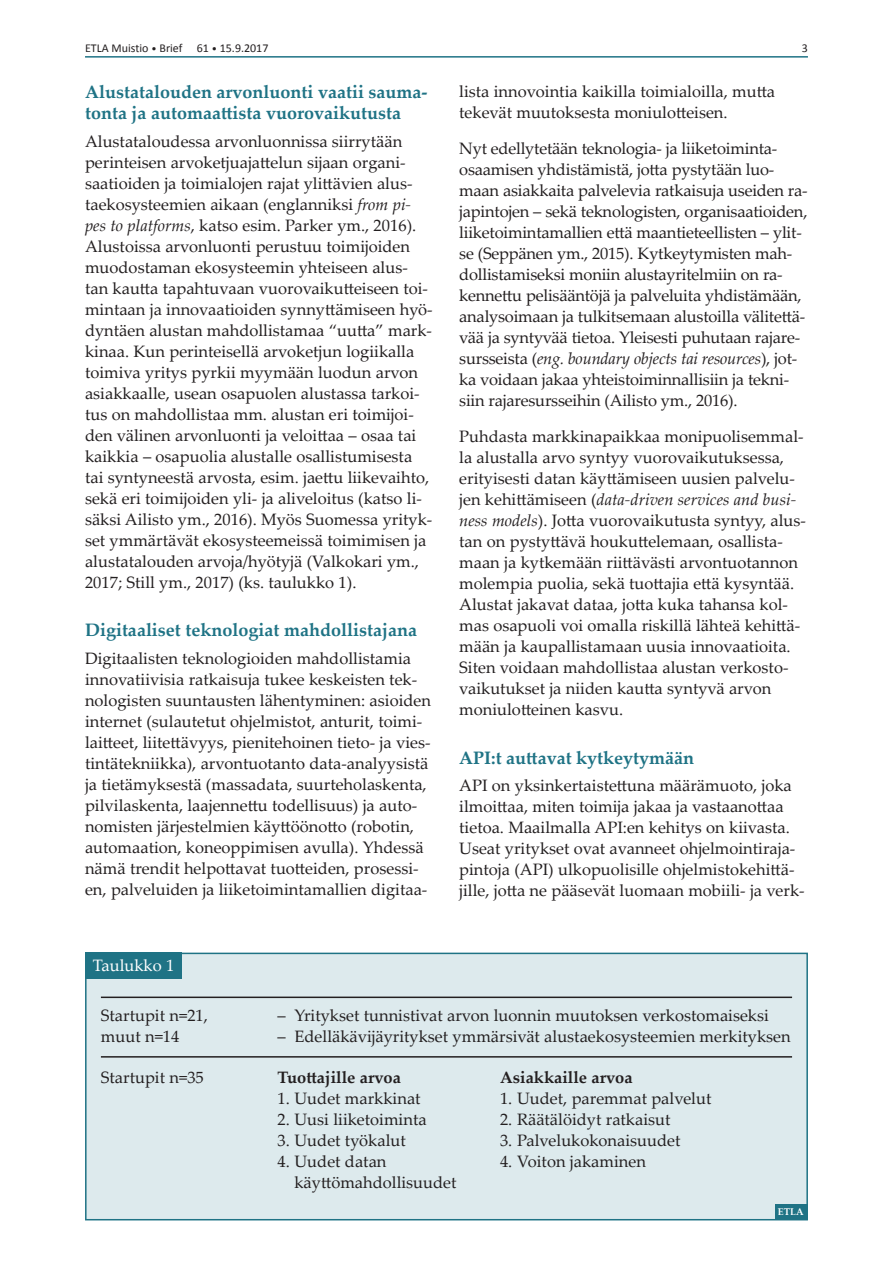
<style>
.page{position:relative;width:893px;height:1263px;background:#fff}
.page>*{position:absolute;margin:0;border:0;box-sizing:border-box;transform-origin:0 0}
.Väliotsikko_1{font:700 18px/21px "Palatino Linotype";color:#1f7385}
.Leipis{font:16.5px/21px "Palatino Linotype";color:#231f20}
.Boksiteksti{font:16.5px/21px "Palatino Linotype";color:#231f20}
.Boksiteksti-2{font:700 16.5px "Palatino Linotype";color:#231f20}
.Boksiteksti-3{font:16.5px "Palatino Linotype";color:#fff}
.t1{font:12px "Calibri";color:#231f20}
.Boksiteksti-4{font:700 9.75px "Palatino Linotype";color:#fff}
.s1{font-size:10.5px}
.s2{font-style:italic}
</style>
<div class="page">
<hr style="left:85px;top:56px;width:723px;height:2px;background:#1f7385">
<div style="left:85px;top:953px;width:723px;height:267px;background:#ddeaed;border:2px solid #1f7385"></div>
<div style="left:775px;top:1204px;width:32px;height:16px;background:#1f7385"></div>
<div style="left:86px;top:953px;width:96px;height:26px;background:#1f7385"></div>
<hr style="left:101px;top:1056px;width:691px;height:1px;background:#231f20">
<hr style="left:101px;top:996px;width:691px;height:2px;background:#231f20">
<p class="t1" style="left:85px;top:40px;width:185px">ETLA Muistio <span class="s1">•</span> Brief 61 <span class="s1">•</span> 15.9.2017</p>
<p class="t1" style="left:802px;top:40px;width:8px">3</p>
<p class="Väliotsikko_1" style="left:85px;top:81px;width:344px">Alustatalouden arvonluonti vaatii sauma&shy;tonta ja automaattista vuorovaikutusta</p>
<p class="Leipis" style="left:85px;top:130px;width:349px">Alustataloudessa arvonluonnissa siirrytään perinteisen arvoketjuajattelun sijaan organi&shy;saatioiden ja toimialojen rajat ylittävien alus&shy;taekosysteemien aikaan (englanniksi <span class="s2">from pi&shy;pes to platforms</span>, katso esim. Parker ym., 2016).<br>Alustoissa arvonluonti perustuu toimijoiden muodostaman ekosysteemin yhteiseen alus&shy;tan kautta tapahtuvaan vuorovaikutteiseen toi&shy;mintaan ja innovaatioiden synnyttämiseen hyö&shy;dyntäen alustan mahdollistamaa “uutta” mark&shy;kinaa. Kun perinteisellä arvoketjun logiikalla toimiva yritys pyrkii myymään luodun arvon asiakkaalle, usean osapuolen alustassa tarkoi&shy;tus on mahdollistaa mm. alustan eri toimijoi&shy;den välinen arvonluonti ja veloittaa – osaa tai kaikkia – osapuolia alustalle osallistumisesta tai syntyneestä arvosta, esim. jaettu liikevaihto, sekä eri toimijoiden yli- ja aliveloitus (katso li&shy;säksi Ailisto ym., 2016). Myös Suomessa yrityk&shy;set ymmärtävät ekosysteemeissä toimimisen ja alustatalouden arvoja/hyötyjä (Valkokari ym., 2017; Still ym., 2017) (ks. taulukko 1).</p>
<p class="Väliotsikko_1" style="left:85px;top:619px;width:333px">Digitaaliset teknologiat mahdollistajana</p>
<p class="Leipis" style="left:85px;top:647px;width:348px">Digitaalisten teknologioiden mahdollistamia innovatiivisia ratkaisuja tukee keskeisten tek&shy;nologisten suuntausten lähentyminen: asioiden internet (sulautetut ohjelmistot, anturit, toimi&shy;laitteet, liitettävyys, pienitehoinen tieto- ja vies&shy;tintätekniikka), arvontuotanto data-analyysistä ja tietämyksestä (massadata, suurteholaskenta, pilvilaskenta, laajennettu todellisuus) ja auto&shy;nomisten järjestelmien käyttöönotto (robotin, automaation, koneoppimisen avulla). Yhdessä nämä trendit helpottavat tuotteiden, prosessi&shy;en, palveluiden ja liiketoimintamallien digitaa-</p>
<p class="Leipis" style="left:459px;top:80px;width:317px">lista innovointia kaikilla toimialoilla, mutta tekevät muutoksesta moniulotteisen.</p>
<p class="Leipis" style="left:459px;top:137px;width:350px">Nyt edellytetään teknologia- ja liiketoiminta&shy;osaamisen yhdistämistä, jotta pystytään luo&shy;maan asiakkaita palvelevia ratkaisuja useiden ra&shy;japintojen – sekä teknologisten, organisaatioiden, liiketoimintamallien että maantieteellisten – ylit&shy;se (Seppänen ym., 2015). Kytkeytymisten mah&shy;dollistamiseksi moniin alustayritelmiin on ra&shy;kennettu pelisääntöjä ja palveluita yhdistämään, analysoimaan ja tulkitsemaan alustoilla välitettä&shy;vää ja syntyvää tietoa. Yleisesti puhutaan rajare&shy;sursseista (<span class="s2">eng. boundary objects tai resources</span>), jot&shy;ka voidaan jakaa yhteistoiminnallisiin ja tekni&shy;siin rajaresursseihin (Ailisto ym., 2016).</p>
<p class="Leipis" style="left:459px;top:425px;width:348px">Puhdasta markkinapaikkaa monipuolisemmal&shy;la alustalla arvo syntyy vuorovaikutuksessa, erityisesti datan käyttämiseen uusien palvelu&shy;jen kehittämiseen (<span class="s2">data-driven services and busi&shy;ness models</span>). Jotta vuorovaikutusta syntyy, alus&shy;tan on pystyttävä houkuttelemaan, osallista&shy;maan ja kytkemään riittävästi arvontuotannon molempia puolia, sekä tuottajia että kysyntää.<br>Alustat jakavat dataa, jotta kuka tahansa kol&shy;mas osapuoli voi omalla riskillä lähteä kehittä&shy;mään ja kaupallistamaan uusia innovaatioita.<br>Siten voidaan mahdollistaa alustan verkosto&shy;vaikutukset ja niiden kautta syntyvä arvon moniulotteinen kasvu.</p>
<p class="Väliotsikko_1" style="left:459px;top:747px;width:236px">API:t auttavat kytkeytymään</p>
<p class="Leipis" style="left:459px;top:774px;width:347px">API on yksinkertaistettuna määrämuoto, joka ilmoittaa, miten toimija jakaa ja vastaanottaa tietoa. Maailmalla API:en kehitys on kiivasta.<br>Useat yritykset ovat avanneet ohjelmointiraja&shy;pintoja (API) ulkopuolisille ohjelmistokehittä&shy;jille, jotta ne pääsevät luomaan mobiili- ja verk-</p>
<p class="Boksiteksti-3" style="left:93px;top:953px;width:83px">Taulukko 1</p>
<p class="Boksiteksti" style="left:101px;top:1004px;width:109px">Startupit n=21,</p>
<p class="Boksiteksti" style="left:101px;top:1025px;width:80px">muut n=14</p>
<p class="Boksiteksti" style="left:101px;top:1066px;width:104px">Startupit n=35</p>
<p class="Boksiteksti" style="left:277px;top:1004px;width:493px">– Yritykset tunnistivat arvon luonnin muutoksen verkostomaiseksi</p>
<p class="Boksiteksti" style="left:277px;top:1025px;width:515px">– Edelläkävijäyritykset ymmärsivät alustaekosysteemien merkityksen</p>
<p class="Boksiteksti-2" style="left:277px;top:1066px;width:125px">Tuottajille arvoa</p>
<p class="Boksiteksti" style="left:277px;top:1087px;width:145px">1. Uudet markkinat</p>
<p class="Boksiteksti" style="left:277px;top:1108px;width:151px">2. Uusi liiketoiminta</p>
<p class="Boksiteksti" style="left:277px;top:1129px;width:130px">3. Uudet työkalut</p>
<p class="Boksiteksti" style="left:294px;top:1150px;width:164px;text-indent:-17px">4. Uudet datan käyttömahdollisuudet</p>
<p class="Boksiteksti-2" style="left:500px;top:1066px;width:134px">Asiakkaille arvoa</p>
<p class="Boksiteksti" style="left:500px;top:1087px;width:213px">1. Uudet, paremmat palvelut</p>
<p class="Boksiteksti" style="left:500px;top:1108px;width:172px">2. Räätälöidyt ratkaisut</p>
<p class="Boksiteksti" style="left:500px;top:1129px;width:182px">3. Palvelukokonaisuudet</p>
<p class="Boksiteksti" style="left:500px;top:1150px;width:147px">4. Voiton jakaminen</p>
<p class="Boksiteksti-4" style="left:778px;top:1205px;width:27px">ETLA</p>
</div>
